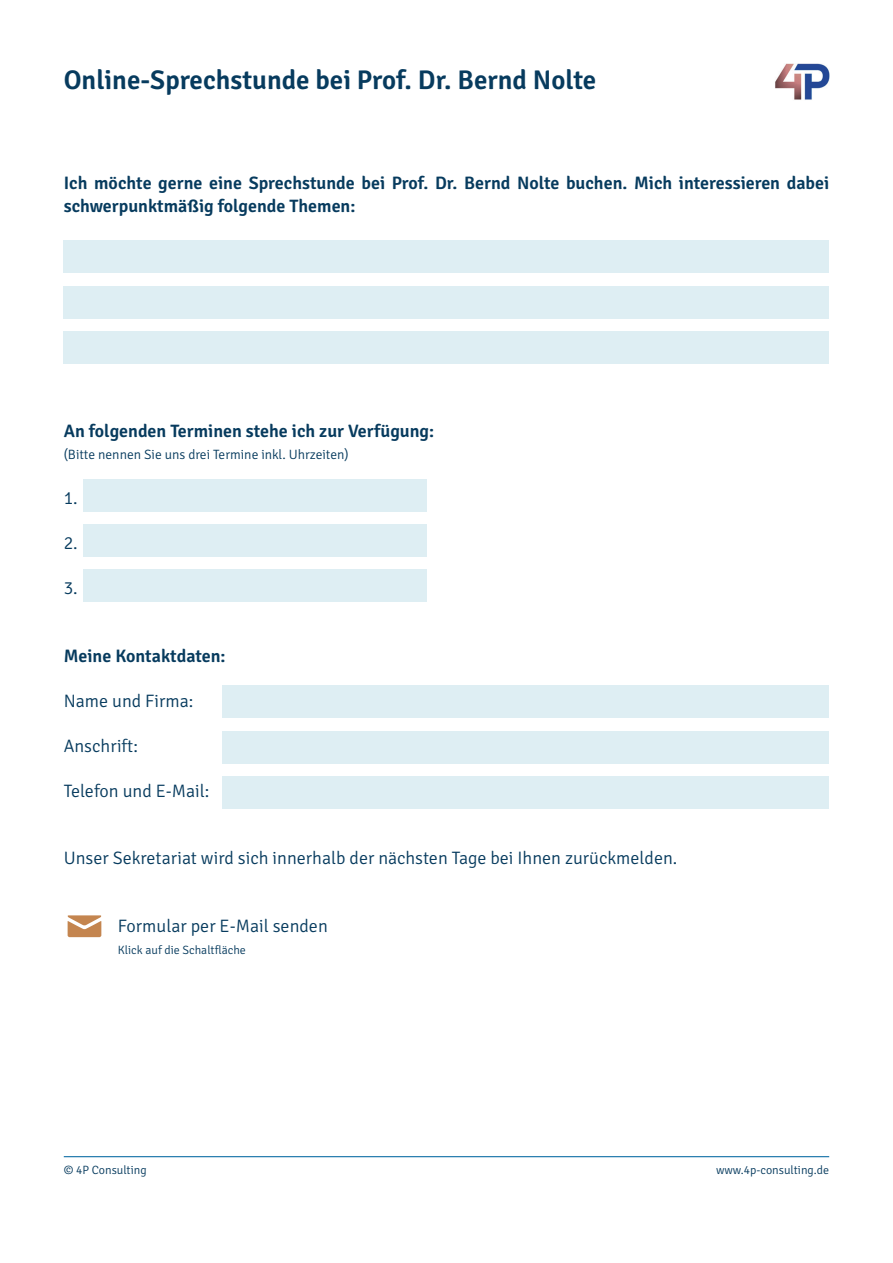
<style>
.page{position:relative;width:893px;height:1263px;background:#fff}
.page>*{position:absolute;margin:0;border:0;box-sizing:border-box;transform-origin:0 0}
.t1{font:75px "Entypo";color:#c4854f}
.t2{font:600 27px "Signika";color:#073b5e}
.t3{font:600 18px/22.5px "Signika";color:#073b5e}
.t4{font:300 18px "Signika";color:#073b5e}
.t5{font:300 13.5px "Signika";color:#073b5e}
.t6{font:300 12px "Signika";color:#073b5e}
</style>
<div class="page">
<hr style="left:64px;top:1156px;width:765px;height:1px;background:#1270a6">
<img style="left:775px;top:64px;width:54px;height:36px">
<div style="left:223px;top:686px;width:606px;height:32px;background:#deeef3"></div>
<div style="left:223px;top:776px;width:606px;height:32px;background:#deeef3"></div>
<div style="left:223px;top:731px;width:606px;height:32px;background:#deeef3"></div>
<div style="left:84px;top:479px;width:343px;height:32px;background:#deeef3"></div>
<div style="left:84px;top:569px;width:343px;height:32px;background:#deeef3"></div>
<div style="left:84px;top:525px;width:343px;height:32px;background:#deeef3"></div>
<div style="left:64px;top:241px;width:765px;height:32px;background:#deeef3"></div>
<div style="left:64px;top:331px;width:765px;height:32px;background:#deeef3"></div>
<div style="left:64px;top:286px;width:765px;height:33px;background:#deeef3"></div>
<h2 class="t2" style="left:64px;top:64px;width:534px">Online-Sprechstunde bei Prof. Dr. Bernd Nolte</h2>
<p class="t3" style="left:64px;top:172px;width:767px">Ich möchte gerne eine Sprechstunde bei Prof. Dr. Bernd Nolte buchen. Mich interessieren dabei schwerpunktmäßig folgende Themen:</p>
<p class="t3" style="left:64px;top:420px;width:372px">An folgenden Terminen stehe ich zur Verfügung:</p>
<p class="t5" style="left:64px;top:447px;width:286px">(Bitte nennen Sie uns drei Termine inkl. Uhrzeiten)</p>
<p class="t4" style="left:64px;top:488px;width:16px">1.</p>
<p class="t4" style="left:64px;top:533px;width:16px">2.</p>
<p class="t4" style="left:64px;top:578px;width:16px">3.</p>
<p class="t3" style="left:64px;top:645px;width:163px">Meine Kontaktdaten:</p>
<p class="t4" style="left:64px;top:691px;width:131px">Name und Firma:</p>
<p class="t4" style="left:64px;top:736px;width:76px">Anschrift:</p>
<p class="t4" style="left:64px;top:781px;width:147px">Telefon und E-Mail:</p>
<p class="t4" style="left:64px;top:848px;width:615px">Unser Sekretariat wird sich innerhalb der nächsten Tage bei Ihnen zurückmelden.</p>
<h1 class="t1" style="left:64px;top:875px;width:43px">%</h1>
<p class="t4" style="left:118px;top:916px;width:212px">Formular per E-Mail senden</p>
<p class="t6" style="left:118px;top:944px;width:130px">Klick auf die Schaltfläche</p>
<p class="t6" style="left:64px;top:1164px;width:84px">© 4P Consulting</p>
<p class="t6" style="left:716px;top:1164px;width:115px">www.4p-consulting.de</p>
</div>
